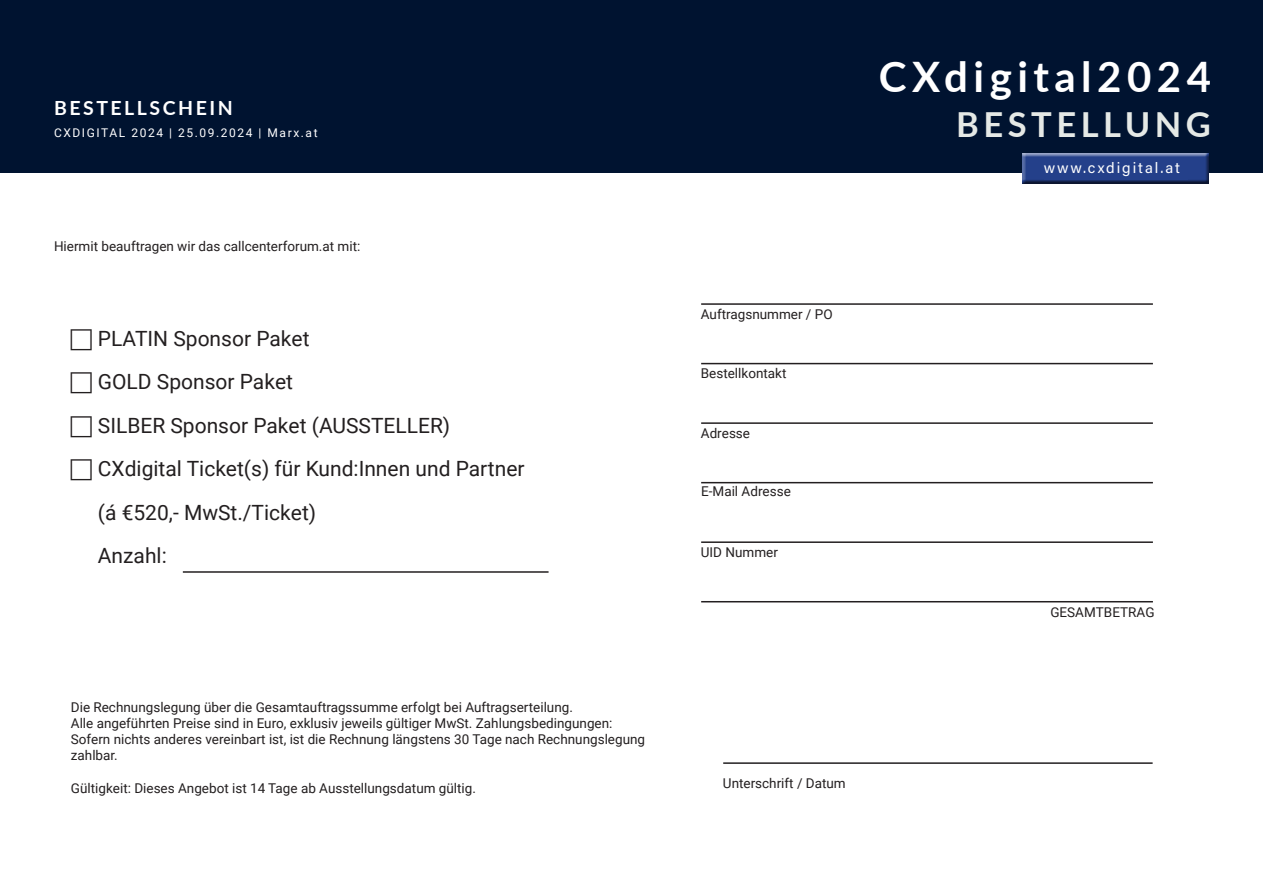
<style>
.page{position:relative;width:1263px;height:893px;background:#fff}
.page>*{position:absolute;margin:0;border:0;box-sizing:border-box;transform-origin:0 0}
.t1{font:700 42px "Lato";letter-spacing:.13em;color:#fff}
.t2{font:700 34.5px "Lato";letter-spacing:.13em;color:#e5e9e6}
.t3{font:21px/43.5px "Roboto";color:#231f20}
.t4{font:700 19.5px "Lato";letter-spacing:.13em;color:#fff}
.t5{font:15px "Acumin Pro";letter-spacing:.13em;color:#fff}
.t6{font:13.5px/16.2px "Roboto";color:#231f20}
.t7{font:12px "Roboto";letter-spacing:.13em;color:#fff}
</style>
<div class="page">
<div style="left:0;top:0;width:1263px;height:173px;background:#001330"></div>
<hr style="left:701px;top:303px;width:452px;height:2px;background:#231f20">
<hr style="left:701px;top:363px;width:452px;height:1px;background:#231f20">
<hr style="left:701px;top:422px;width:452px;height:2px;background:#231f20">
<hr style="left:701px;top:482px;width:452px;height:1px;background:#231f20">
<hr style="left:701px;top:541px;width:452px;height:2px;background:#231f20">
<hr style="left:701px;top:601px;width:452px;height:1px;background:#231f20">
<hr style="left:183px;top:571px;width:366px;height:2px;background:#231f20">
<hr style="left:723px;top:762px;width:429px;height:2px;background:#231f20">
<div style="left:1020px;top:153px;width:189px;height:33px;background:#231f20;opacity:.75"></div>
<div style="left:1044px;top:162px;width:143px;height:17px;background:#24408a"></div>
<h3 class="t4" style="left:54px;top:93px;width:180px">BESTELLSCHEIN</h3>
<p class="t7" style="left:54px;top:124px;width:265px">CXDIGITAL 2024 | 25.09.2024 | Marx.at</p>
<p class="t6" style="left:54px;top:237px;width:308px">Hiermit beauftragen wir das callcenterforum.at mit:</p>
<h3 class="t3" style="left:98px;top:316px;width:428px">PLATIN Sponsor Paket<br>GOLD Sponsor Paket<br>SILBER Sponsor Paket (AUSSTELLER)<br>CXdigital Ticket(s) für Kund:Innen und Partner (á €520,- MwSt./Ticket)<br>Anzahl:</h3>
<p class="t6" style="left:71px;top:698px;width:576px">Die Rechnungslegung über die Gesamtauftragssumme erfolgt bei Auftragserteilung.<br>Alle angeführten Preise sind in Euro, exklusiv jeweils gültiger MwSt. Zahlungsbedingungen:<br>Sofern nichts anderes vereinbart ist, ist die Rechnung längstens 30 Tage nach Rechnungslegung zahlbar.</p>
<p class="t6" style="left:71px;top:779px;width:407px">Gültigkeit: Dieses Angebot ist 14 Tage ab Ausstellungsdatum gültig.</p>
<h1 class="t1" style="left:879px;top:46px;width:334px">CXdigital2024</h1>
<h2 class="t2" style="left:956px;top:99px;width:256px">BESTELLUNG</h2>
<p class="t5" style="left:1044px;top:157px;width:138px">www.cxdigital.at</p>
<p class="t6" style="left:701px;top:306px;width:133px">Auftragsnummer / PO</p>
<p class="t6" style="left:701px;top:365px;width:87px">Bestellkontakt</p>
<p class="t6" style="left:701px;top:425px;width:51px">Adresse</p>
<p class="t6" style="left:701px;top:483px;width:91px">E-Mail Adresse</p>
<p class="t6" style="left:701px;top:544px;width:79px">UID Nummer</p>
<p class="t6" style="left:1050px;top:603px;width:106px">GESAMTBETRAG</p>
<p class="t6" style="left:723px;top:775px;width:124px">Unterschrift / Datum</p>
</div>
